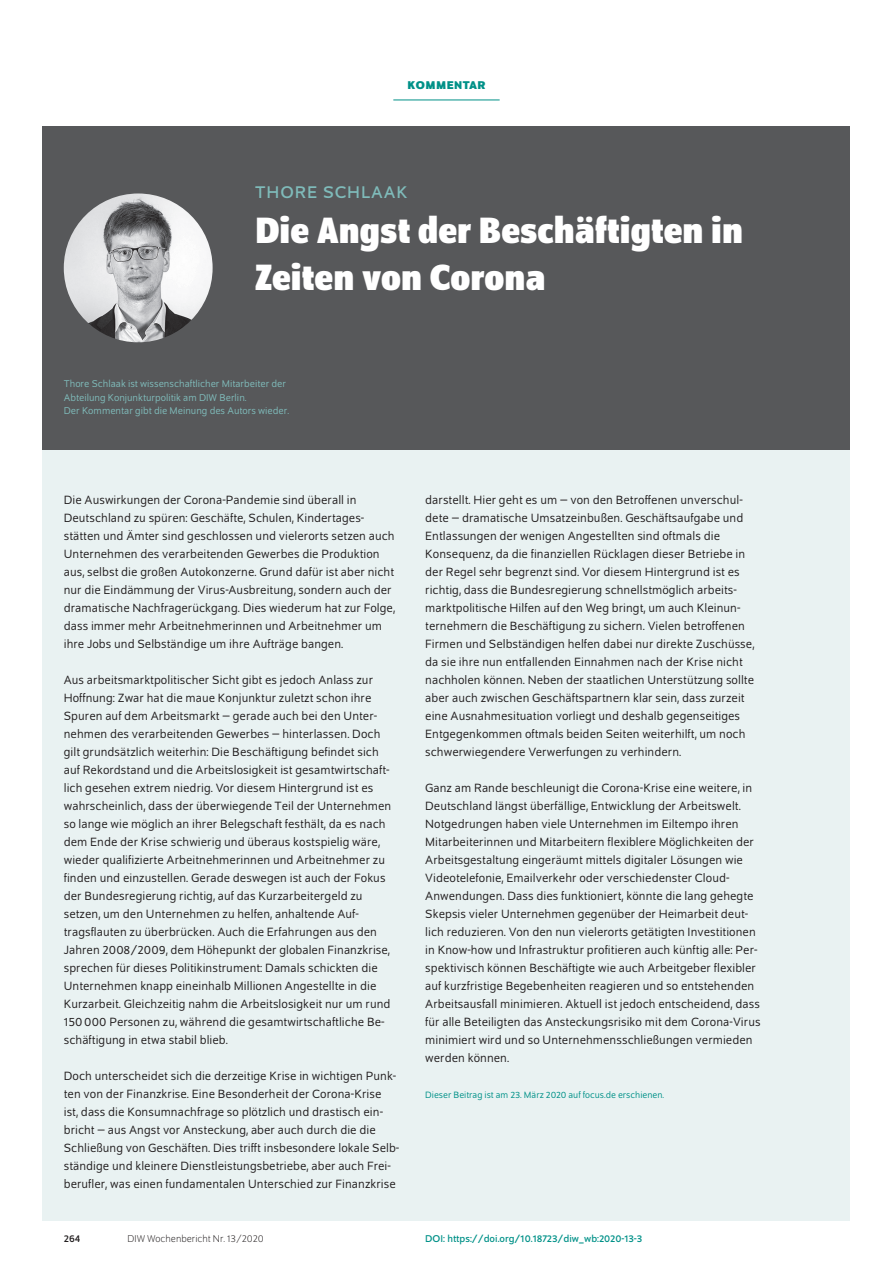
<style>
.page{position:relative;width:893px;height:1263px;background:#fff}
.page>*{position:absolute;margin:0;border:0;box-sizing:border-box;transform-origin:0 0}
.t1{font:700 semi-condensed 39px/46.8px "Schumpeter";color:#fff}
.t2{font:18px "Schumpeter";letter-spacing:.05em;color:#7fbbba}
.t3{font:12.75px/18px "Schumpeter Blond";letter-spacing:.005em;color:#231f20}
.t4{font:700 12px "Schumpeter";letter-spacing:.04em;color:#009188}
.t5{font:10.5px/13.5px "Schumpeter Blond";color:#7fbbba}
.t6{font:10.5px "Schumpeter";color:#009188}
.t7{font:300 10.5px "Schumpeter";color:#231f20}
.t8{font:10.5px "Schumpeter";color:#231f20}
.t9{font:9.75px "Schumpeter Blond";color:#009188}
</style>
<div class="page">
<div style="left:43px;top:126px;width:807px;height:324px;background:#57585a"></div>
<hr style="left:393px;top:100px;width:107px;height:1px;background:#009188">
<img style="left:64px;top:193px;width:149px;height:149px;border-radius:74px">
<div style="left:43px;top:450px;width:807px;height:770px;background:#e9f2f2"></div>
<p class="t4" style="left:407px;top:79px;width:80px">KOMMENTAR</p>
<h2 class="t2" style="left:255px;top:183px;width:154px">THORE SCHLAAK</h2>
<h1 class="t1" style="left:255px;top:207px;width:489px">Die Angst der Beschäftigten in<br>Zeiten von Corona</h1>
<p class="t5" style="left:64px;top:377px;width:227px">Thore Schlaak ist wissenschaftlicher Mitarbeiter der<br>Abteilung Konjunkturpolitik am DIW Berlin.<br>Der Kommentar gibt die Meinung des Autors wieder.</p>
<p class="t3" style="left:64px;top:491px;width:333px">Die Auswirkungen der Corona-Pandemie sind überall in Deutschland zu spüren: Geschäfte, Schulen, Kindertages&shy;stätten und Ämter sind geschlossen und vielerorts setzen auch Unternehmen des verarbeitenden Gewerbes die Produktion aus, selbst die großen Autokonzerne. Grund dafür ist aber nicht nur die Eindämmung der Virus-Ausbreitung, sondern auch der dramatische Nachfragerückgang. Dies wiederum hat zur Folge, dass immer mehr Arbeitnehmerinnen und Arbeitnehmer um ihre Jobs und Selbständige um ihre Aufträge bangen.</p>
<p class="t3" style="left:64px;top:671px;width:329px">Aus arbeitsmarktpolitischer Sicht gibt es jedoch Anlass zur Hoffnung: Zwar hat die maue Konjunktur zuletzt schon ihre Spuren auf dem Arbeitsmarkt – gerade auch bei den Unter&shy;nehmen des verarbeitenden Gewerbes – hinterlassen. Doch gilt grundsätzlich weiterhin: Die Beschäftigung befindet sich auf Rekordstand und die Arbeitslosigkeit ist gesamtwirtschaft&shy;lich gesehen extrem niedrig. Vor diesem Hintergrund ist es wahrscheinlich, dass der überwiegende Teil der Unternehmen so lange wie möglich an ihrer Belegschaft festhält, da es nach dem Ende der Krise schwierig und überaus kostspielig wäre, wieder qualifizierte Arbeitnehmerinnen und Arbeitnehmer zu finden und einzustellen. Gerade deswegen ist auch der Fokus der Bundesregierung richtig, auf das Kurzarbeitergeld zu setzen, um den Unternehmen zu helfen, anhaltende Auf&shy;tragsflauten zu überbrücken. Auch die Erfahrungen aus den Jahren 2008/2009, dem Höhepunkt der globalen Finanzkrise, sprechen für dieses Politikinstrument: Damals schickten die Unternehmen knapp eineinhalb Millionen Angestellte in die Kurzarbeit. Gleichzeitig nahm die Arbeitslosigkeit nur um rund 150000 Personen zu, während die gesamtwirtschaftliche Be&shy;schäftigung in etwa stabil blieb.</p>
<p class="t3" style="left:64px;top:1067px;width:337px">Doch unterscheidet sich die derzeitige Krise in wichtigen Punk&shy;ten von der Finanzkrise. Eine Besonderheit der Corona-Krise<br>ist, dass die Konsumnachfrage so plötzlich und drastisch ein&shy;bricht – aus Angst vor Ansteckung, aber auch durch die die Schließung von Geschäften. Dies trifft insbesondere lokale Selb&shy;ständige und kleinere Dienstleistungsbetriebe, aber auch Frei&shy;berufler, was einen fundamentalen Unterschied zur Finanzkrise</p>
<p class="t3" style="left:425px;top:491px;width:331px">darstellt. Hier geht es um – von den Betroffenen unverschul&shy;dete – dramatische Umsatzeinbußen. Geschäftsaufgabe und Entlassungen der wenigen Angestellten sind oftmals die Konsequenz, da die finanziellen Rücklagen dieser Betriebe in der Regel sehr begrenzt sind. Vor diesem Hintergrund ist es richtig, dass die Bundesregierung schnellstmöglich arbeits&shy;marktpolitische Hilfen auf den Weg bringt, um auch Kleinun&shy;ternehmern die Beschäftigung zu sichern. Vielen betroffenen Firmen und Selbständigen helfen dabei nur direkte Zuschüsse, da sie ihre nun entfallenden Einnahmen nach der Krise nicht nachholen können. Neben der staatlichen Unterstützung sollte aber auch zwischen Geschäftspartnern klar sein, dass zurzeit eine Ausnahmesituation vorliegt und deshalb gegenseitiges Entgegenkommen oftmals beiden Seiten weiterhilft, um noch schwerwiegendere Verwerfungen zu verhindern.</p>
<p class="t3" style="left:425px;top:779px;width:337px">Ganz am Rande beschleunigt die Corona-Krise eine weitere, in Deutschland längst überfällige, Entwicklung der Arbeitswelt.<br>Notgedrungen haben viele Unternehmen im Eiltempo ihren Mitarbeiterinnen und Mitarbeitern flexiblere Möglichkeiten der Arbeitsgestaltung eingeräumt mittels digitaler Lösungen wie Videotelefonie, Emailverkehr oder verschiedenster Cloud-Anwendungen. Dass dies funktioniert, könnte die lang gehegte Skepsis vieler Unternehmen gegenüber der Heimarbeit deut&shy;lich reduzieren. Von den nun vielerorts getätigten Investitionen in Know-how und Infrastruktur profitieren auch künftig alle: Per&shy;spektivisch können Beschäftigte wie auch Arbeitgeber flexibler auf kurzfristige Begebenheiten reagieren und so entstehenden Arbeitsausfall minimieren. Aktuell ist jedoch entscheidend, dass für alle Beteiligten das Ansteckungsrisiko mit dem Corona-Virus minimiert wird und so Unternehmensschließungen vermieden werden können.</p>
<p class="t9" style="left:425px;top:1090px;width:241px">Dieser Beitrag ist am 23. März 2020 auf focus.de erschienen.</p>
<p class="t8" style="left:64px;top:1233px;width:18px">264</p>
<p class="t7" style="left:128px;top:1234px;width:138px">DIW Wochenbericht Nr. 13/2020</p>
<p class="t6" style="left:425px;top:1233px;width:219px">DOI: https://doi.org/10.18723/diw_wb:2020-13-3</p>
</div>
